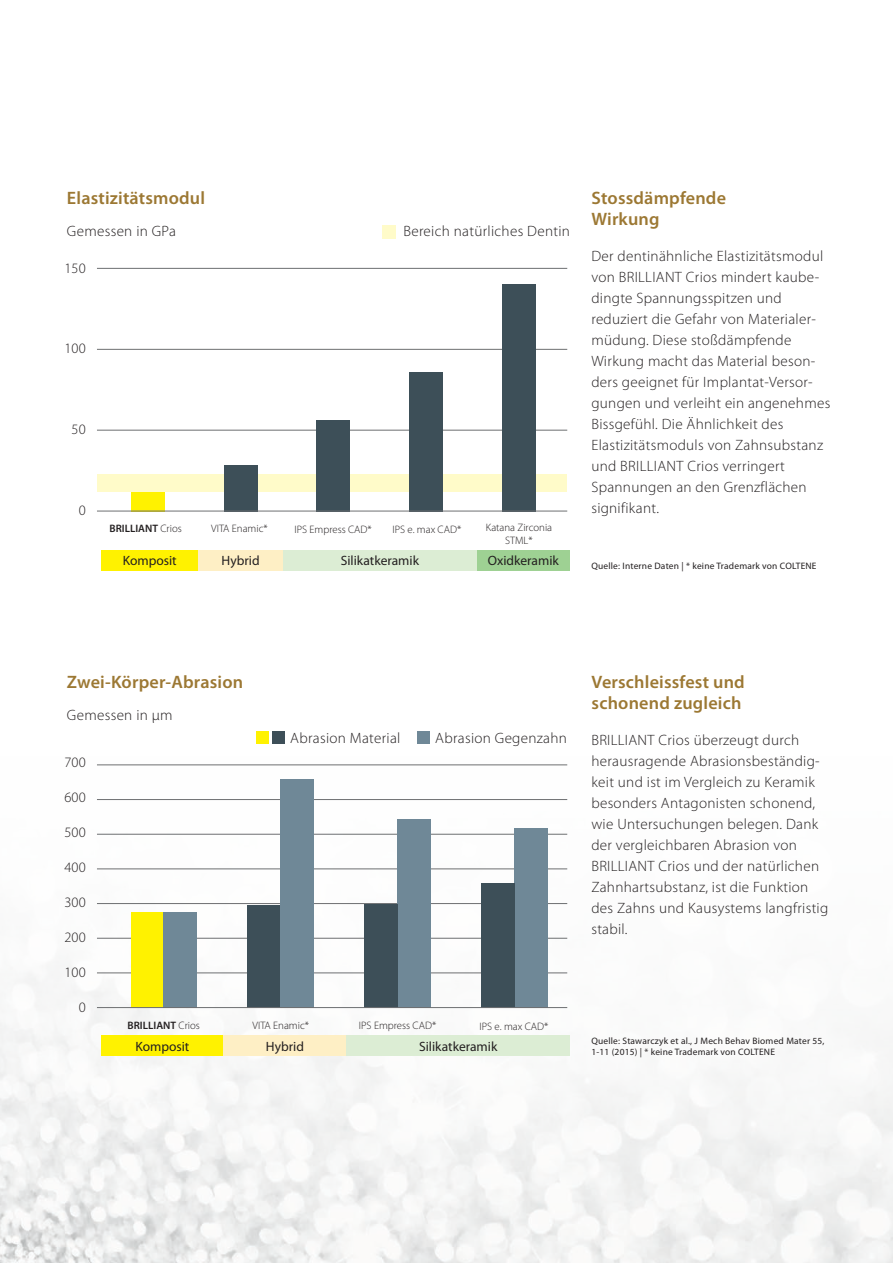
<style>
.page{position:relative;width:893px;height:1263px;background:#fff}
.page>*{position:absolute;margin:0;border:0;box-sizing:border-box;transform-origin:0 0}
.t1{font:600 18px/21px "Myriad Pro";letter-spacing:.01em;color:#9c7833}
.t2{font:300 15px/21px "Myriad Pro";letter-spacing:.02em;color:#231f20}
.t3{font:300 14.4px "Myriad Pro";color:#231f20}
.t4{font:13.5px "Myriad Pro";color:#231f20}
.t5{font:300 10.8px/12.9px "Myriad Pro";color:#231f20;text-align:center}
.t6{font:600 10.8px "Myriad Pro";color:#231f20}
.t7{font:9.3px/11.7px "Myriad Pro";letter-spacing:.02em;color:#231f20}
.s1{font-weight:300}
</style>
<div class="page">
<img style="left:0;top:238px;width:893px;height:1025px">
<hr style="left:97px;top:765px;width:470px;height:1px;background:#6d6f71">
<hr style="left:97px;top:973px;width:470px;height:1px;background:#6d6f71">
<hr style="left:97px;top:938px;width:470px;height:1px;background:#6d6f71">
<hr style="left:97px;top:903px;width:470px;height:1px;background:#6d6f71">
<hr style="left:97px;top:869px;width:470px;height:1px;background:#6d6f71">
<hr style="left:97px;top:834px;width:470px;height:1px;background:#6d6f71">
<hr style="left:97px;top:799px;width:470px;height:1px;background:#6d6f71">
<div style="left:248px;top:905px;width:33px;height:103px;background:#3d4f58"></div>
<div style="left:281px;top:779px;width:33px;height:229px;background:#6f8897"></div>
<div style="left:514px;top:828px;width:33px;height:180px;background:#6f8897"></div>
<div style="left:481px;top:884px;width:33px;height:124px;background:#3d4f58"></div>
<div style="left:397px;top:819px;width:34px;height:189px;background:#6f8897"></div>
<div style="left:364px;top:904px;width:33px;height:104px;background:#3d4f58"></div>
<div style="left:131px;top:913px;width:34px;height:95px;background:#fff200"></div>
<div style="left:163px;top:913px;width:34px;height:95px;background:#6f8897"></div>
<hr style="left:97px;top:1007px;width:470px;height:1px;background:#6d6f71">
<div style="left:97px;top:474px;width:470px;height:18px;background:#fffbc9"></div>
<hr style="left:97px;top:268px;width:470px;height:1px;background:#6d6f71">
<hr style="left:97px;top:430px;width:470px;height:1px;background:#6d6f71">
<hr style="left:97px;top:349px;width:470px;height:1px;background:#6d6f71">
<div style="left:224px;top:465px;width:33px;height:46px;background:#3d4f58"></div>
<div style="left:410px;top:372px;width:33px;height:139px;background:#3d4f58"></div>
<div style="left:317px;top:420px;width:33px;height:91px;background:#3d4f58"></div>
<div style="left:131px;top:492px;width:34px;height:19px;background:#fff200"></div>
<div style="left:502px;top:284px;width:33px;height:227px;background:#3d4f58"></div>
<hr style="left:97px;top:511px;width:470px;height:1px;background:#6d6f71">
<div style="left:382px;top:225px;width:14px;height:13px;background:#fffbc9"></div>
<div style="left:101px;top:1035px;width:122px;height:21px;background:#fff200"></div>
<div style="left:101px;top:550px;width:97px;height:21px;background:#fff200"></div>
<div style="left:223px;top:1035px;width:123px;height:21px;background:#feefc5"></div>
<div style="left:198px;top:550px;width:85px;height:21px;background:#feefc5"></div>
<div style="left:477px;top:550px;width:93px;height:21px;background:#9ed193"></div>
<div style="left:346px;top:1035px;width:224px;height:21px;background:#dcedd4"></div>
<div style="left:283px;top:550px;width:194px;height:21px;background:#dcedd4"></div>
<div style="left:272px;top:731px;width:13px;height:13px;background:#3d4f58"></div>
<div style="left:417px;top:731px;width:13px;height:13px;background:#6f8897"></div>
<div style="left:256px;top:731px;width:13px;height:13px;background:#fff200"></div>
<p class="t1" style="left:67px;top:187px;width:140px">Elastizitätsmodul</p>
<p class="t2" style="left:67px;top:220px;width:110px">Gemessen in GPa</p>
<p class="t2" style="left:403px;top:220px;width:168px">Bereich natürliches Dentin</p>
<p class="t3" style="left:65px;top:259px;width:23px">150</p>
<p class="t3" style="left:65px;top:340px;width:23px">100</p>
<p class="t3" style="left:72px;top:421px;width:16px">50</p>
<p class="t3" style="left:79px;top:502px;width:9px">0</p>
<p class="t6" style="left:109px;top:521px;width:74px">BRILLIANT <span class="s1">Crios</span></p>
<p class="t5" style="left:211px;top:522px;width:58px">VITA Enamic*</p>
<p class="t5" style="left:294px;top:522px;width:79px">IPS Empress CAD*</p>
<p class="t5" style="left:392px;top:523px;width:70px">IPS e. max CAD*</p>
<p class="t5" style="left:486px;top:521px;width:68px">Katana Zirconia<br>STML*</p>
<p class="t4" style="left:123px;top:552px;width:56px">Komposit</p>
<p class="t4" style="left:221px;top:552px;width:40px">Hybrid</p>
<p class="t4" style="left:488px;top:552px;width:72px">Oxidkeramik</p>
<p class="t4" style="left:341px;top:552px;width:80px">Silikatkeramik</p>
<p class="t1" style="left:592px;top:187px;width:136px">Stossdämpfende<br>Wirkung</p>
<p class="t2" style="left:591px;top:245px;width:240px">Der dentinähnliche Elastizitätsmodul von BRILLIANT Crios mindert kaube&shy;dingte Spannungsspitzen und reduziert die Gefahr von Materialer&shy;müdung. Diese stoßdämpfende Wirkung macht das Material beson&shy;ders geeignet für Implantat-Versor&shy;gungen und verleiht ein angenehmes Bissgefühl. Die Ähnlichkeit des Elastizitätsmoduls von Zahnsubstanz und BRILLIANT Crios verringert Spannungen an den Grenzflächen signifikant.</p>
<p class="t7" style="left:591px;top:560px;width:227px">Quelle: Interne Daten | * keine Trademark von COLTENE</p>
<p class="t1" style="left:67px;top:671px;width:178px">Zwei-Körper-Abrasion</p>
<p class="t2" style="left:67px;top:705px;width:107px">Gemessen in µm</p>
<p class="t3" style="left:65px;top:753px;width:23px">700</p>
<p class="t3" style="left:65px;top:788px;width:23px">600</p>
<p class="t3" style="left:65px;top:823px;width:23px">500</p>
<p class="t3" style="left:65px;top:858px;width:23px">400</p>
<p class="t3" style="left:65px;top:893px;width:23px">300</p>
<p class="t3" style="left:65px;top:928px;width:23px">200</p>
<p class="t3" style="left:65px;top:963px;width:23px">100</p>
<p class="t3" style="left:79px;top:998px;width:9px">0</p>
<p class="t2" style="left:290px;top:727px;width:112px">Abrasion Material</p>
<p class="t2" style="left:435px;top:727px;width:133px">Abrasion Gegenzahn</p>
<p class="t6" style="left:128px;top:1018px;width:74px">BRILLIANT <span class="s1">Crios</span></p>
<p class="t5" style="left:253px;top:1018px;width:58px">VITA Enamic*</p>
<p class="t5" style="left:359px;top:1019px;width:79px">IPS Empress CAD*</p>
<p class="t5" style="left:479px;top:1020px;width:70px">IPS e. max CAD*</p>
<p class="t4" style="left:135px;top:1038px;width:56px">Komposit</p>
<p class="t4" style="left:266px;top:1038px;width:40px">Hybrid</p>
<p class="t4" style="left:419px;top:1038px;width:80px">Silikatkeramik</p>
<p class="t1" style="left:592px;top:671px;width:155px">Verschleissfest und schonend zugleich</p>
<p class="t2" style="left:591px;top:730px;width:238px">BRILLIANT Crios überzeugt durch herausragende Abrasionsbeständig&shy;keit und ist im Vergleich zu Keramik besonders Antagonisten schonend, wie Untersuchungen belegen. Dank der vergleichbaren Abrasion von<br>BRILLIANT Crios und der natürlichen<br>Zahnhartsubstanz, ist die Funktion des Zahns und Kausystems langfristig stabil.</p>
<p class="t7" style="left:591px;top:1034px;width:235px">Quelle: Stawarczyk et al., J Mech Behav Biomed Mater 55,<br>1-11 (2015) | * keine Trademark von COLTENE</p>
</div>
